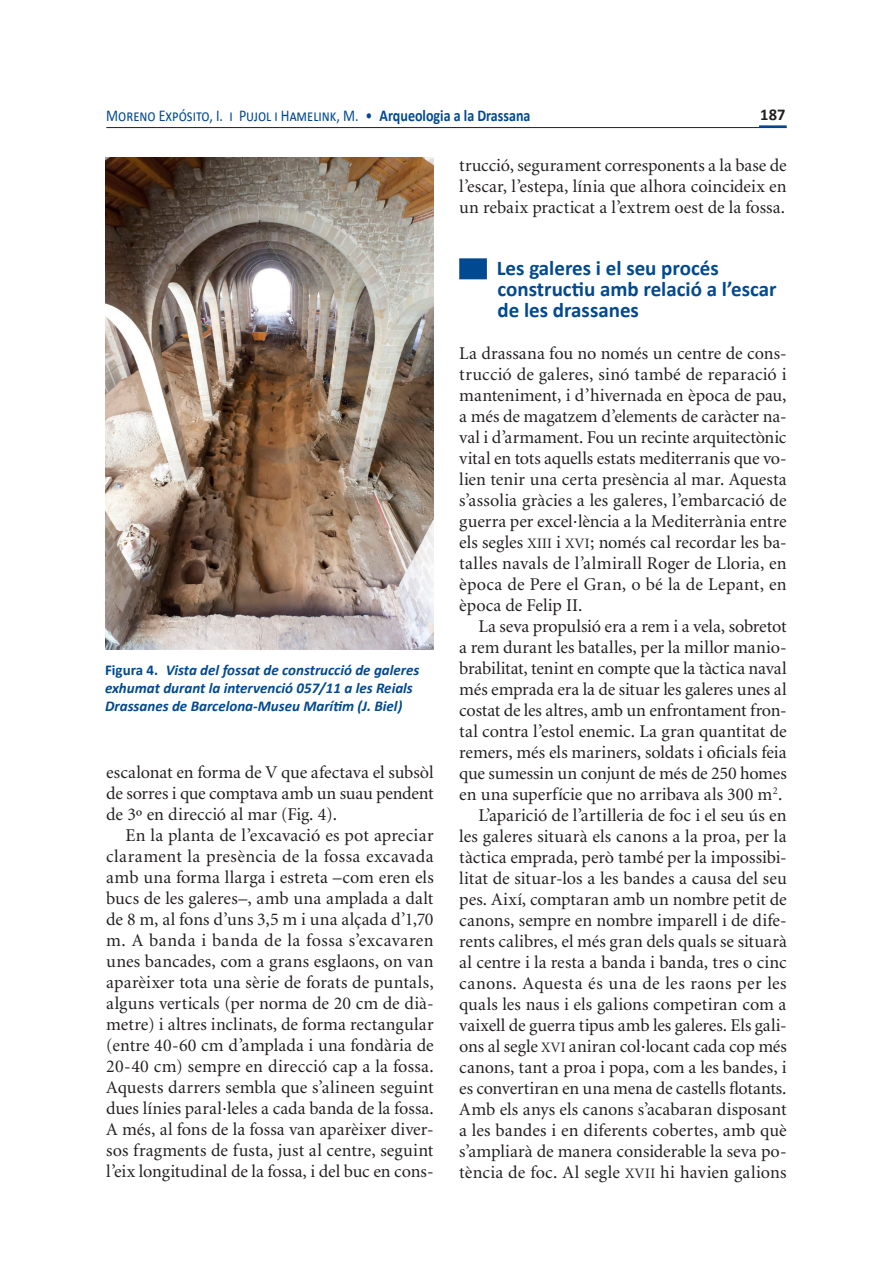
<style>
.page{position:relative;width:893px;height:1263px;background:#fff}
.page>*{position:absolute;margin:0;border:0;box-sizing:border-box;transform-origin:0 0}
.titol_2{font:700 21px/21px "Calibri";color:#014990}
.text_sagnat{font:18px/21px "Minion";color:#231f20;text-align:justify}
.text_a_caixa{font:18px/21px "Minion";letter-spacing:.005em;color:#231f20;text-align:justify}
.t1{font:16.5px "Calibri";color:#014990;scale:.85 1}
.t2{font:700 16.5px "Calibri";color:#231f20}
.peu_foto{font:italic 700 15px/18px "Calibri";color:#014990}
.s1{font-weight:700}
.s2{font-style:normal}
.s3{font-family:"Minion Regular SC800";font-size:14.4px}
</style>
<div class="page">
<hr style="left:106px;top:127px;width:681px;height:1px;background:#231f20">
<hr style="left:759px;top:125px;width:28px;height:3px;background:#014990">
<div style="left:459px;top:258px;width:28px;height:21px;background:#014990"></div>
<img style="left:105px;top:157px;width:329px;height:493px">
<p class="t1" style="left:106px;top:105px;width:500px">Moreno Expósito, I. i Pujol i Hamelink, M. • <span class="s1">Arqueologia a la Drassana</span></p>
<p class="t2" style="left:760px;top:104px;width:27px">187</p>
<p class="peu_foto" style="left:105px;top:661px;width:316px"><span class="s2">Figura 4.</span> Vista del fossat de construcció de galeres exhumat durant la intervenció 057/11 a les Reials<br>Drassanes de Barcelona-Museu Marítim (J. Biel)</p>
<p class="text_sagnat" style="left:106px;top:763px;width:329px">escalonat en forma de V que afectava el subsòl de sorres i que comptava amb un suau pendent de 3º en direcció al mar (Fig. 4).</p>
<p class="text_sagnat" style="left:106px;top:826px;width:329px;text-indent:19px">En la planta de l’excavació es pot apreciar clarament la presència de la fossa excavada amb una forma llarga i estreta –com eren els bucs de les galeres–, amb una amplada a dalt de 8 m, al fons d’uns 3,5 m i una alçada d’1,70 m. A banda i banda de la fossa s’excavaren unes bancades, com a grans esglaons, on van aparèixer tota una sèrie de forats de puntals, alguns verticals (per norma de 20 cm de dià&shy;metre) i altres inclinats, de forma rectangular (entre 40-60 cm d’amplada i una fondària de 20-40 cm) sempre en direcció cap a la fossa.<br>Aquests darrers sembla que s’alineen seguint dues línies paral·leles a cada banda de la fossa.<br>A més, al fons de la fossa van aparèixer diver&shy;sos fragments de fusta, just al centre, seguint l’eix longitudinal de la fossa, i del buc en cons-</p>
<p class="text_sagnat" style="left:459px;top:155px;width:329px">trucció, segurament corresponents a la base de l’escar, l’estepa, línia que alhora coincideix en un rebaix practicat a l’extrem oest de la fossa.</p>
<p class="titol_2" style="left:497px;top:258px;width:281px">Les galeres i el seu procés constructiu amb relació a l’escar de les drassanes</p>
<p class="text_a_caixa" style="left:459px;top:343px;width:329px">La drassana fou no només un centre de cons&shy;trucció de galeres, sinó també de reparació i manteniment, i d’hivernada en època de pau, a més de magatzem d’elements de caràcter na&shy;val i d’armament. Fou un recinte arquitectònic vital en tots aquells estats mediterranis que vo&shy;lien tenir una certa presència al mar. Aquesta s’assolia gràcies a les galeres, l’embarcació de guerra per excel·lència a la Mediterrània entre els segles <span class="s3">XIII</span> i <span class="s3">XVI</span>; només cal recordar les ba&shy;talles navals de l’almirall Roger de Lloria, en època de Pere el Gran, o bé la de Lepant, en època de Felip II.</p>
<p class="text_sagnat" style="left:459px;top:616px;width:329px;text-indent:19px">La seva propulsió era a rem i a vela, sobretot a rem durant les batalles, per la millor manio&shy;brabilitat, tenint en compte que la tàctica naval més emprada era la de situar les galeres unes al costat de les altres, amb un enfrontament fron&shy;tal contra l’estol enemic. La gran quantitat de remers, més els mariners, soldats i oficials feia que sumessin un conjunt de més de 250 homes en una superfície que no arribava als 300 m<sup>2</sup>.</p>
<p class="text_sagnat" style="left:459px;top:805px;width:329px;text-indent:19px">L’aparició de l’artilleria de foc i el seu ús en les galeres situarà els canons a la proa, per la tàctica emprada, però també per la impossibi&shy;litat de situar-los a les bandes a causa del seu pes. Així, comptaran amb un nombre petit de canons, sempre en nombre imparell i de dife&shy;rents calibres, el més gran dels quals se situarà al centre i la resta a banda i banda, tres o cinc canons. Aquesta és una de les raons per les quals les naus i els galions competiran com a vaixell de guerra tipus amb les galeres. Els gali&shy;ons al segle <span class="s3">XVI</span> aniran col·locant cada cop més canons, tant a proa i popa, com a les bandes, i es convertiran en una mena de castells flotants.<br>Amb els anys els canons s’acabaran disposant a les bandes i en diferents cobertes, amb què s’ampliarà de manera considerable la seva po&shy;tència de foc. Al segle <span class="s3">XVII</span> hi havien galions</p>
</div>
